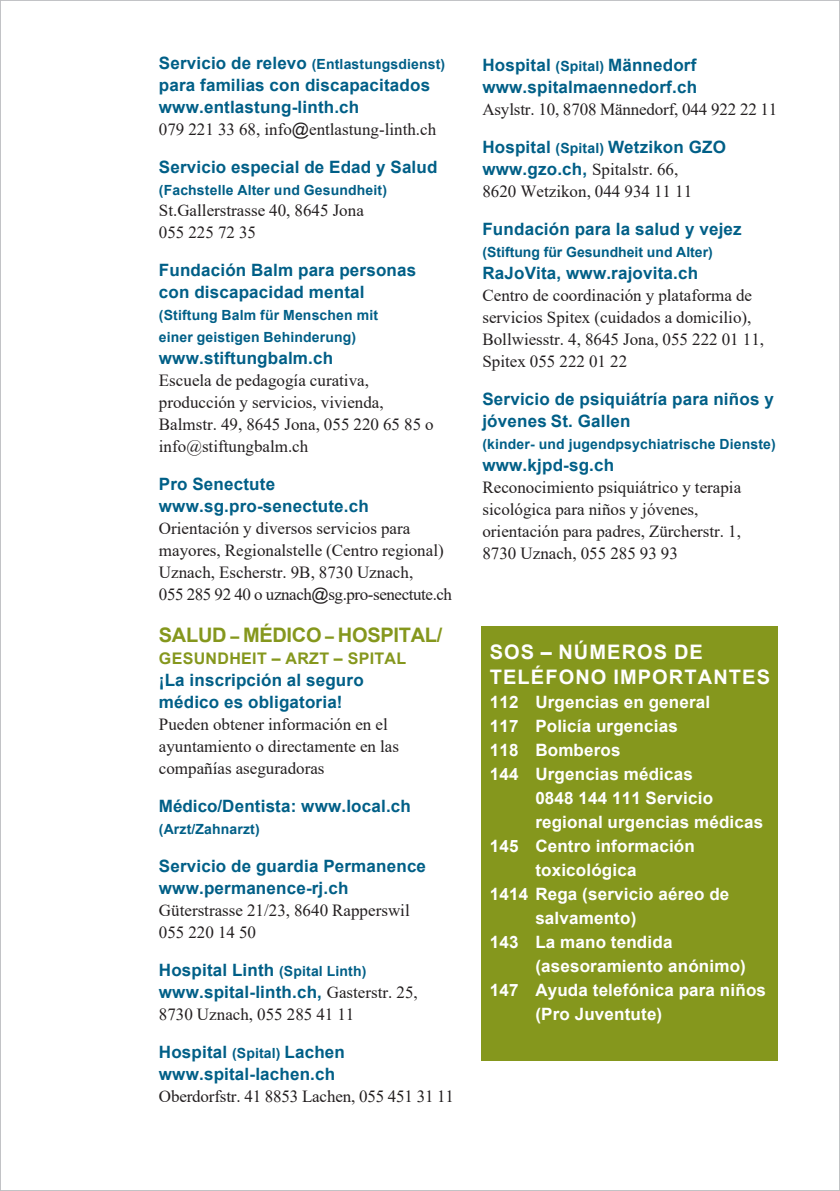
<style>
.page{position:relative;width:840px;height:1191px;background:#fff}
.page>*{position:absolute;margin:0;border:0;box-sizing:border-box;transform-origin:0 0}
.t1{font:700 20px/24px "Arial";letter-spacing:.055em;color:#fff}
.t2{font:700 20px "Arial";letter-spacing:-.015em;color:#85971d}
.t3{font:17px/22px "Times New Roman";color:#231f20}
.t4{font:700 17px/22px "Arial";letter-spacing:.01em;color:#005f87}
.t5{font:700 17px/24px "Arial";letter-spacing:.01em;color:#fff}
.t6{font:700 16px "Arial";letter-spacing:.02em;color:#85971d}
.t7{font:700 14px/22px "Arial";letter-spacing:.01em;color:#005f87}
.s1{font-size:17px}
.s2{font-family:"Arial"}
.s3{font-size:16px}
.s4{font-size:14px}
.s5{font-family:"Times New Roman";font-weight:400;color:#231f20}
.s6{font-family:"Arial";font-weight:700;color:#005f87}
</style>
<div class="page">
<div style="left:480px;top:626px;width:297px;height:434px;background:#85971d"></div>
<p class="t7" style="left:159px;top:53px;width:287px"><span class="s1">Servicio de relevo</span> (Entlastungsdienst)</p>
<p class="t4" style="left:159px;top:74px;width:272px">para familias con discapacitados www.entlastung-linth.ch</p>
<p class="t3" style="left:159px;top:118px;width:279px">079 221 33 68, info<span class="s2">@</span>entlastung-linth.ch</p>
<p class="t4" style="left:159px;top:156px;width:280px">Servicio especial de Edad y Salud</p>
<p class="t7" style="left:159px;top:179px;width:229px">(Fachstelle Alter und Gesundheit)</p>
<p class="t3" style="left:159px;top:198px;width:206px">St.Gallerstrasse 40, 8645 Jona<br>055 225 72 35</p>
<p class="t4" style="left:159px;top:259px;width:259px">Fundación Balm para personas con discapacidad mental</p>
<p class="t7" style="left:159px;top:304px;width:220px">(Stiftung Balm für Menschen mit einer geistigen Behinderung)</p>
<p class="t4" style="left:159px;top:347px;width:176px">www.stiftungbalm.ch</p>
<p class="t3" style="left:159px;top:368px;width:276px">Escuela de pedagogía curativa, producción y servicios, vivienda,<br>Balmstr. 49, 8645 Jona, 055 220 65 85 o info@stiftungbalm.ch</p>
<p class="t4" style="left:159px;top:473px;width:211px">Pro Senectute www.sg.pro-senectute.ch</p>
<p class="t3" style="left:159px;top:516px;width:294px">Orientación y diversos servicios para mayores, Regionalstelle (Centro regional)<br>Uznach, Escherstr. 9B, 8730 Uznach,<br>055 285 92 40 o uznach<span class="s2">@</span>sg.pro-senectute.ch</p>
<p class="t2" style="left:159px;top:620px;width:285px">SALUD <span class="s3">–</span> MÉDICO <span class="s3">–</span> HOSPITAL/</p>
<p class="t6" style="left:159px;top:647px;width:249px">GESUNDHEIT – ARZT – SPITAL</p>
<p class="t4" style="left:159px;top:669px;width:206px">¡La inscripción al seguro médico es obligatoria!</p>
<p class="t3" style="left:159px;top:712px;width:241px">Pueden obtener información en el ayuntamiento o directamente en las compañías aseguradoras</p>
<p class="t4" style="left:159px;top:795px;width:253px">Médico/Dentista: www.local.ch</p>
<p class="t7" style="left:159px;top:818px;width:102px">(Arzt/Zahnarzt)</p>
<p class="t4" style="left:159px;top:855px;width:268px">Servicio de guardia Permanence www.permanence-rj.ch</p>
<p class="t3" style="left:159px;top:898px;width:252px">Güterstrasse 21/23, 8640 Rapperswil<br>055 220 14 50</p>
<p class="t4" style="left:159px;top:959px;width:260px">Hospital Linth <span class="s4">(Spital Linth) </span>www.spital-linth.ch, <span class="s5">Gasterstr. 25,</span></p>
<p class="t3" style="left:159px;top:1002px;width:197px">8730 Uznach, 055 285 41 11</p>
<p class="t4" style="left:159px;top:1041px;width:187px">Hospital <span class="s4">(Spital)</span> Lachen www.spital-lachen.ch</p>
<p class="t3" style="left:159px;top:1084px;width:296px">Oberdorfstr. 41 8853 Lachen, 055 451 31 11</p>
<p class="t4" style="left:482px;top:54px;width:216px">Hospital <span class="s4">(Spital)</span> Männedorf www.spitalmaennedorf.ch</p>
<p class="t3" style="left:482px;top:98px;width:296px">Asylstr. 10, 8708 Männedorf, 044 922 22 11</p>
<p class="t4" style="left:482px;top:136px;width:245px">Hospital <span class="s4">(Spital)</span> Wetzikon GZO</p>
<p class="t3" style="left:482px;top:158px;width:211px"><span class="s6">www.gzo.ch,</span> Spitalstr. 66,<br>8620 Wetzikon, 044 934 11 11</p>
<p class="t4" style="left:482px;top:218px;width:261px">Fundación para la salud y vejez</p>
<p class="t7" style="left:482px;top:241px;width:232px">(Stiftung für Gesundheit und Alter)</p>
<p class="t4" style="left:482px;top:262px;width:217px">RaJoVita, www.rajovita.ch</p>
<p class="t3" style="left:482px;top:284px;width:283px">Centro de coordinación y plataforma de servicios Spitex (cuidados a domicilio), Bollwiesstr. 4, 8645 Jona, 055 222 01 11, Spitex 055 222 01 22</p>
<p class="t4" style="left:482px;top:388px;width:293px">Servicio de psiquiátría para niños y jóvenes St. Gallen</p>
<p class="t7" style="left:482px;top:433px;width:294px">(kinder- und jugendpsychiatrische Dienste)</p>
<p class="t4" style="left:482px;top:454px;width:133px">www.kjpd-sg.ch</p>
<p class="t3" style="left:482px;top:476px;width:260px">Reconocimiento psiquiátrico y terapia sicológica para niños y jóvenes, orientación para padres, Zürcherstr. 1, 8730 Uznach, 055 285 93 93</p>
<p class="t1" style="left:489px;top:640px;width:281px">SOS – NÚMEROS DE<br>TELÉFONO IMPORTANTES</p>
<p class="t5" style="left:489px;top:689px;width:222px">112 Urgencias en general<br>117 Policía urgencias<br>118 Bomberos<br>144 Urgencias médicas</p>
<p class="t5" style="left:535px;top:785px;width:179px">0848 144 111 Servicio</p>
<p class="t5" style="left:535px;top:809px;width:229px">regional urgencias médicas</p>
<p class="t5" style="left:489px;top:833px;width:206px">145 Centro información</p>
<p class="t5" style="left:535px;top:857px;width:103px">toxicológica</p>
<p class="t5" style="left:489px;top:881px;width:241px">1414 Rega (servicio aéreo de</p>
<p class="t5" style="left:535px;top:906px;width:102px">salvamento)</p>
<p class="t5" style="left:489px;top:930px;width:184px">143 La mano tendida</p>
<p class="t5" style="left:535px;top:954px;width:212px">(asesoramiento anónimo)</p>
<p class="t5" style="left:489px;top:978px;width:277px">147 Ayuda telefónica para niños</p>
<p class="t5" style="left:535px;top:1002px;width:128px">(Pro Juventute)</p>
</div>
